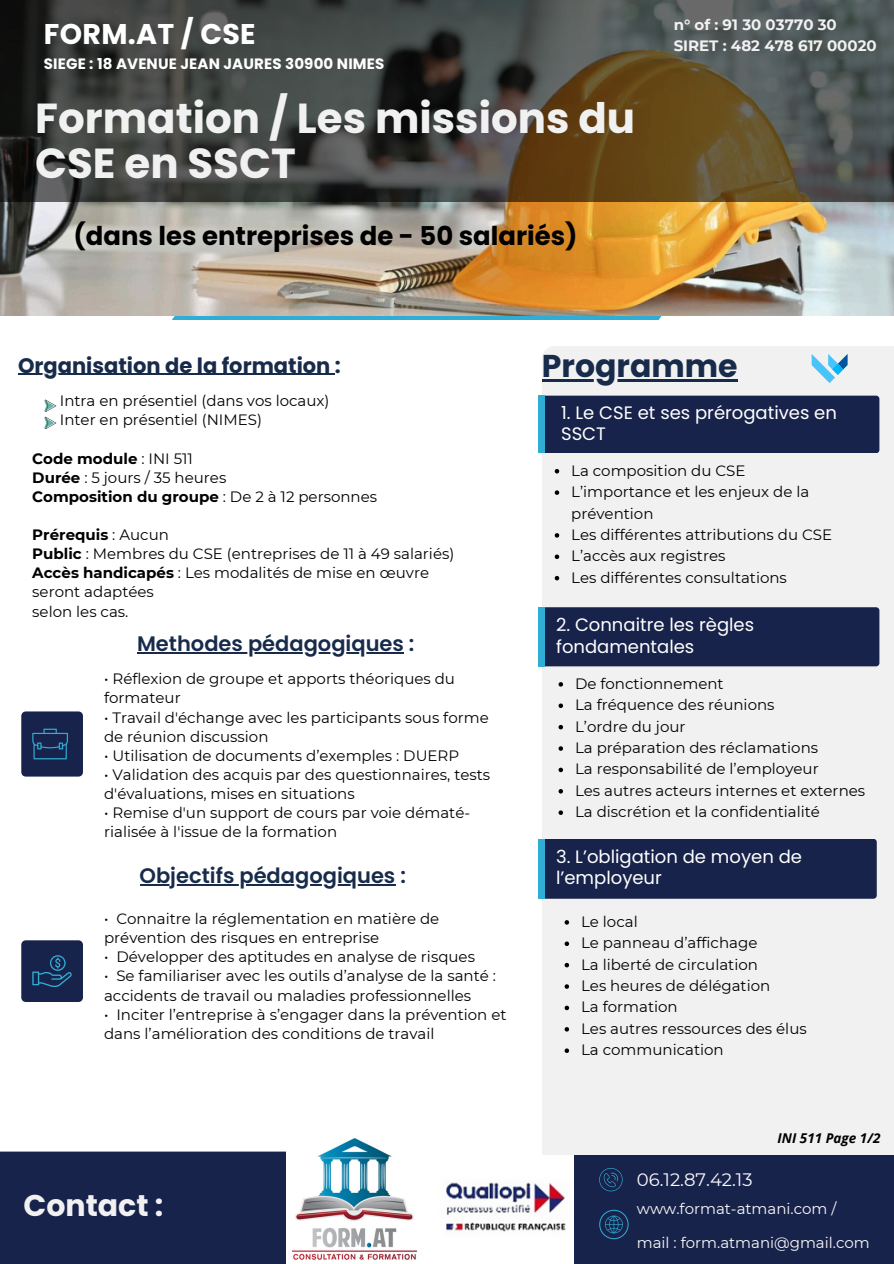
<style>
.page{position:relative;width:894px;height:1264px;background:#fff}
.page>*{position:absolute;margin:0;border:0;box-sizing:border-box;transform-origin:0 0}
.t1{font:700 42px/45.3px "Poppins";color:#f1f1f1}
.t2{font:700 31.5px "Poppins";color:#182b4b}
.t3{font:700 30px "Poppins";color:#f1f1f1}
.t4{font:700 28.5px "Poppins";letter-spacing:.01em;color:#fff}
.t5{font:700 25.95px "Poppins";color:#000}
.t6{font:600 21px "Poppins";color:#182b4b}
.t7{font:700 21px "Poppins";color:#182b4b}
.t8{font:18px/21.3px "Poppins";color:#fff}
.t9{font:18px "Montserrat";color:#fafafa}
.t10{font:15px/19.2px "Montserrat";color:#000}
.t11{font:700 15px "Montserrat";color:#000}
.t12{font:15px "Montserrat";color:#fafafa}
.t13{font:700 15px "Montserrat";color:#f1f1f1}
.t14{font:700 15px "Poppins";letter-spacing:.01em;color:#fff}
.t15{font:italic 700 13.5px "Open Sans";color:#000}
.s1{font-weight:400}
.s2{font-weight:700}
</style>
<div class="page">
<div style="left:542px;top:346px;width:351px;height:809px;background:#f1f1f1"></div>
<div style="left:208px;top:1155px;width:685px;height:108px;background:#18234b"></div>
<div style="left:0;top:1151px;width:452px;height:112px;background:#18234b"></div>
<svg style="left:599px;top:1209px;width:29px;height:29px"></svg>
<svg style="left:599px;top:1168px;width:23px;height:23px"></svg>
<svg style="left:21px;top:940px;width:62px;height:62px;background:#1c2e56"></svg>
<svg style="left:21px;top:711px;width:62px;height:65px;background:#1c2e55"></svg>
<img style="left:286px;top:1138px;width:137px;height:125px">
<img style="left:423px;top:1155px;width:150px;height:108px">
<div style="left:537px;top:395px;width:342px;height:58px;background:#18234b;border-radius:3px"></div>
<div style="left:537px;top:395px;width:7px;height:58px;background:#30add4"></div>
<svg style="left:44px;top:399px;width:12px;height:30px"></svg>
<div style="left:537px;top:838px;width:339px;height:60px;background:#18234b;border-radius:3px"></div>
<div style="left:537px;top:838px;width:7px;height:60px;background:#30add4"></div>
<svg style="left:554px;top:469px;width:5px;height:4px"></svg>
<svg style="left:554px;top:490px;width:5px;height:5px"></svg>
<svg style="left:554px;top:533px;width:5px;height:4px"></svg>
<svg style="left:554px;top:554px;width:5px;height:5px"></svg>
<svg style="left:554px;top:576px;width:5px;height:4px"></svg>
<div style="left:537px;top:607px;width:342px;height:59px;background:#18234b;border-radius:3px"></div>
<div style="left:537px;top:607px;width:7px;height:59px;background:#30add4"></div>
<svg style="left:811px;top:354px;width:36px;height:29px"></svg>
<img style="left:0;top:201px;width:893px;height:114px">
<svg style="left:0;top:0;width:893px;height:201px;background:#48463d"></svg>
<hr style="left:542px;top:379px;width:195px;height:2px;background:#182b4b">
<hr style="left:139px;top:884px;width:256px;height:1px;background:#182b4b">
<hr style="left:137px;top:652px;width:267px;height:1px;background:#182b4b">
<hr style="left:18px;top:374px;width:317px;height:1px;background:#182b4b">
<svg style="left:564px;top:920px;width:5px;height:4px"></svg>
<svg style="left:564px;top:941px;width:5px;height:5px"></svg>
<svg style="left:564px;top:962px;width:5px;height:5px"></svg>
<svg style="left:564px;top:984px;width:5px;height:4px"></svg>
<svg style="left:564px;top:1005px;width:5px;height:5px"></svg>
<svg style="left:564px;top:1027px;width:5px;height:4px"></svg>
<svg style="left:564px;top:1048px;width:5px;height:4px"></svg>
<svg style="left:558px;top:682px;width:5px;height:4px"></svg>
<svg style="left:558px;top:703px;width:5px;height:5px"></svg>
<svg style="left:558px;top:725px;width:5px;height:4px"></svg>
<svg style="left:558px;top:746px;width:5px;height:4px"></svg>
<svg style="left:558px;top:767px;width:5px;height:5px"></svg>
<svg style="left:558px;top:789px;width:5px;height:4px"></svg>
<svg style="left:558px;top:810px;width:5px;height:5px"></svg>
<p class="t4" style="left:44px;top:14px;width:213px">FORM.AT / CSE</p>
<p class="t14" style="left:44px;top:53px;width:342px">SIEGE : 18 AVENUE JEAN JAURES 30900 NIMES</p>
<p class="t1" style="left:35px;top:95px;width:601px">Formation / Les missions du<br>CSE en SSCT</p>
<p class="t5" style="left:74px;top:217px;width:505px">(dans les entreprises de - 50 salariés)</p>
<p class="t13" style="left:673px;top:16px;width:165px">n° of : 91 30 03770 30</p>
<p class="t13" style="left:673px;top:36px;width:204px">SIRET : 482 478 617 00020</p>
<p class="t7" style="left:18px;top:350px;width:324px">Organisation de la formation :</p>
<h6 class="t10" style="left:60px;top:391px;width:271px">Intra en présentiel (dans vos locaux)</h6>
<p class="t10" style="left:60px;top:410px;width:203px">Inter en présentiel (NIMES)</p>
<h1 class="t11" style="left:32px;top:449px;width:162px">Code module <span class="s1">: INI 511</span></h1>
<h3 class="t10" style="left:32px;top:467px;width:195px"><span class="s2">Durée</span> : 5 jours / 35 heures</h3>
<h2 class="t11" style="left:32px;top:487px;width:346px">Composition du groupe <span class="s1">: De 2 à 12 personnes</span></h2>
<p class="t11" style="left:32px;top:525px;width:138px">Prérequis <span class="s1">: Aucun</span></p>
<h5 class="t10" style="left:32px;top:544px;width:423px"><span class="s2">Public</span> : Membres du CSE (entreprises de 11 à 49 salariés)</h5>
<p class="t10" style="left:32px;top:563px;width:398px"><span class="s2">Accès handicapés</span> : Les modalités de mise en œuvre seront adaptées</p>
<p class="t10" style="left:32px;top:601px;width:98px">selon les cas.</p>
<p class="t6" style="left:137px;top:628px;width:279px">Methodes pédagogiques :</p>
<h4 class="t10" style="left:104px;top:669px;width:352px">• Réflexion de groupe et apports théoriques du formateur</h4>
<p class="t10" style="left:104px;top:707px;width:386px">• Travail d'échange avec les participants sous forme de réunion discussion</p>
<p class="t10" style="left:104px;top:745px;width:356px">• Utilisation de documents d’exemples : DUERP</p>
<p class="t10" style="left:104px;top:765px;width:387px">• Validation des acquis par des questionnaires, tests d'évaluations, mises en situations</p>
<p class="t10" style="left:104px;top:803px;width:367px">• Remise d'un support de cours par voie dématé&shy;rialisée à l'issue de la formation</p>
<p class="t6" style="left:139px;top:861px;width:268px">Objectifs pédagogiques :</p>
<p class="t10" style="left:104px;top:909px;width:336px">• Connaitre la réglementation en matière de prévention des risques en entreprise</p>
<p class="t10" style="left:104px;top:947px;width:6px">•</p>
<p class="t10" style="left:116px;top:947px;width:360px">Développer des aptitudes en analyse de risques</p>
<p class="t10" style="left:104px;top:966px;width:6px">•</p>
<p class="t10" style="left:104px;top:966px;width:393px;text-indent:12px">Se familiariser avec les outils d’analyse de la santé : accidents de travail ou maladies professionnelles<br>•</p>
<p class="t10" style="left:104px;top:1004px;width:404px;text-indent:12px">Inciter l’entreprise à s’engager dans la prévention et dans l’amélioration des conditions de travail</p>
<p class="t3" style="left:23px;top:1184px;width:141px">Contact :</p>
<p class="t2" style="left:542px;top:344px;width:197px">Programme</p>
<p class="t8" style="left:561px;top:401px;width:277px">1. Le CSE et ses prérogatives en<br>SSCT</p>
<p class="t10" style="left:571px;top:461px;width:176px">La composition du CSE</p>
<p class="t10" style="left:571px;top:481px;width:239px;line-height:21.3px">L’importance et les enjeux de la prévention</p>
<p class="t10" style="left:571px;top:525px;width:262px">Les différentes attributions du CSE</p>
<h5 class="t10" style="left:571px;top:546px;width:156px">L’accès aux registres</h5>
<p class="t10" style="left:571px;top:567px;width:217px">Les différentes consultations</p>
<h5 class="t8" style="left:556px;top:614px;width:199px">2. Connaitre les règles fondamentales</h5>
<h4 class="t10" style="left:575px;top:674px;width:150px">De fonctionnement</h4>
<p class="t10" style="left:575px;top:695px;width:201px">La fréquence des réunions</p>
<p class="t10" style="left:575px;top:716px;width:112px">L’ordre du jour</p>
<p class="t10" style="left:575px;top:738px;width:244px">La préparation des réclamations</p>
<p class="t10" style="left:575px;top:759px;width:245px">La responsabilité de l’employeur</p>
<p class="t10" style="left:575px;top:780px;width:291px">Les autres acteurs internes et externes</p>
<p class="t10" style="left:575px;top:802px;width:246px">La discrétion et la confidentialité</p>
<p class="t8" style="left:556px;top:846px;width:247px">3. L’obligation de moyen de l’employeur</p>
<h4 class="t10" style="left:581px;top:911px;width:58px">Le local</h4>
<p class="t10" style="left:581px;top:933px;width:178px">Le panneau d’affichage</p>
<p class="t10" style="left:581px;top:954px;width:178px">La liberté de circulation</p>
<p class="t10" style="left:581px;top:976px;width:191px">Les heures de délégation</p>
<p class="t10" style="left:581px;top:997px;width:98px">La formation</p>
<p class="t10" style="left:581px;top:1018px;width:227px">Les autres ressources des élus</p>
<p class="t10" style="left:581px;top:1040px;width:144px">La communication</p>
<p class="t9" style="left:636px;top:1168px;width:117px">06.12.87.42.13</p>
<p class="t15" style="left:777px;top:1128px;width:104px">INI 511 Page 1/2</p>
<p class="t12" style="left:636px;top:1199px;width:201px">www.format-atmani.com /</p>
<p class="t12" style="left:636px;top:1232px;width:234px">mail : form.atmani@gmail.com</p>
</div>
